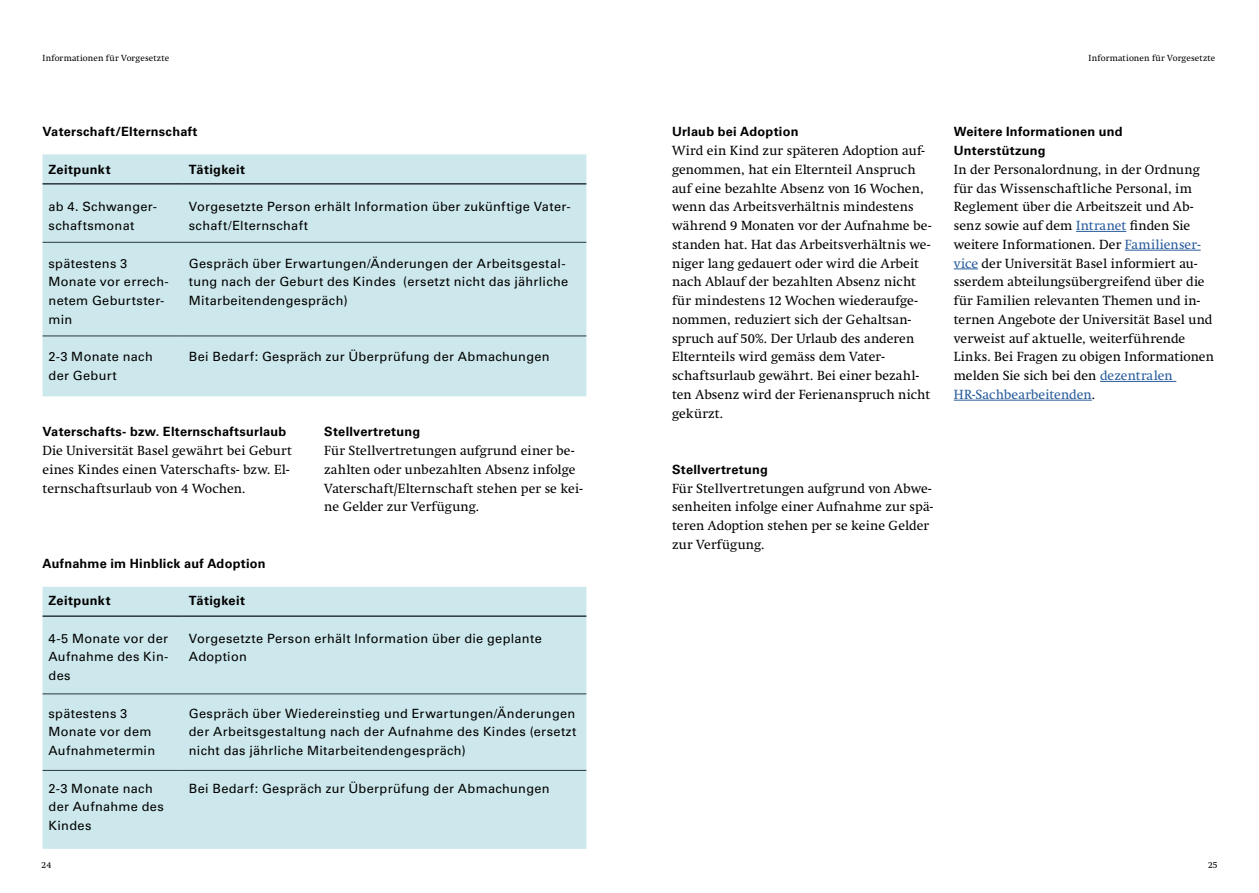
<style>
.page{position:relative;width:1259px;height:893px;background:#fff}
.page>*{position:absolute;margin:0;border:0;box-sizing:border-box;transform-origin:0 0}
.t1{font:13.5px/18.8px "Swift Neue LT Pro";letter-spacing:.01em;color:#000}
.t2{font:12.75px/18.8px "Univers LT Std";letter-spacing:.025em;color:#000}
.t3{font:700 12.75px/18.8px "Univers LT Std";letter-spacing:.02em;color:#000}
.t4{font:9px "Swift Neue LT Pro";letter-spacing:.02em;color:#000}
.s1{color:#275b9b}
</style>
<div class="page">
<div style="left:43px;top:587px;width:543px;height:262px;background:#cde8ec"></div>
<hr style="left:43px;top:615px;width:140px;height:2px;background:#2a363b">
<hr style="left:183px;top:615px;width:403px;height:2px;background:#2a363b">
<hr style="left:43px;top:694px;width:140px;height:1px;background:#2a363b">
<hr style="left:183px;top:694px;width:403px;height:1px;background:#2a363b">
<hr style="left:43px;top:770px;width:140px;height:1px;background:#2a363b">
<hr style="left:183px;top:770px;width:403px;height:1px;background:#2a363b">
<div style="left:43px;top:154px;width:543px;height:242px;background:#cde8ec"></div>
<hr style="left:43px;top:183px;width:140px;height:2px;background:#2a363b">
<hr style="left:183px;top:183px;width:403px;height:2px;background:#2a363b">
<hr style="left:43px;top:242px;width:140px;height:1px;background:#2a363b">
<hr style="left:183px;top:242px;width:403px;height:1px;background:#2a363b">
<hr style="left:43px;top:336px;width:140px;height:1px;background:#2a363b">
<hr style="left:183px;top:336px;width:403px;height:1px;background:#2a363b">
<hr style="left:1076px;top:231px;width:50px;height:1px;background:#275b9b">
<hr style="left:1124px;top:250px;width:76px;height:1px;background:#275b9b">
<svg style="left:954px;top:269px;width:24px;height:1px"></svg>
<hr style="left:1100px;top:381px;width:76px;height:1px;background:#275b9b">
<hr style="left:954px;top:400px;width:138px;height:1px;background:#275b9b">
<p class="t4" style="left:43px;top:53px;width:128px">Informationen für Vorgesetzte</p>
<p class="t3" style="left:43px;top:123px;width:156px">Vaterschaft/Elternschaft</p>
<p class="t3" style="left:49px;top:160px;width:64px">Zeitpunkt</p>
<p class="t3" style="left:189px;top:160px;width:58px">Tätigkeit</p>
<p class="t2" style="left:49px;top:197px;width:110px">ab 4. Schwanger&shy;schaftsmonat</p>
<p class="t2" style="left:189px;top:197px;width:383px">Vorgesetzte Person erhält Information über zukünftige Vater&shy;schaft/Elternschaft</p>
<p class="t2" style="left:49px;top:254px;width:122px">spätestens 3<br>Monate vor errech&shy;netem Geburtster&shy;min</p>
<p class="t2" style="left:189px;top:254px;width:381px">Gespräch über Erwartungen/Änderungen der Arbeitsgestal&shy;tung nach der Geburt des Kindes (ersetzt nicht das jährliche<br>Mitarbeitendengespräch)</p>
<p class="t2" style="left:49px;top:347px;width:106px">2-3 Monate nach der Geburt</p>
<p class="t2" style="left:189px;top:347px;width:362px">Bei Bedarf: Gespräch zur Überprüfung der Abmachungen</p>
<p class="t3" style="left:43px;top:423px;width:245px">Vaterschafts- bzw. Elternschaftsurlaub</p>
<p class="t1" style="left:43px;top:441px;width:251px">Die Universität Basel gewährt bei Geburt eines Kindes einen Vaterschafts- bzw. El&shy;ternschaftsurlaub von 4 Wochen.</p>
<p class="t3" style="left:43px;top:554px;width:224px">Aufnahme im Hinblick auf Adoption</p>
<p class="t3" style="left:324px;top:423px;width:97px">Stellvertretung</p>
<p class="t1" style="left:324px;top:441px;width:260px">Für Stellvertretungen aufgrund einer be&shy;zahlten oder unbezahlten Absenz infolge Vaterschaft/Elternschaft stehen per se kei&shy;ne Gelder zur Verfügung.</p>
<p class="t3" style="left:49px;top:591px;width:64px">Zeitpunkt</p>
<p class="t3" style="left:189px;top:591px;width:58px">Tätigkeit</p>
<p class="t2" style="left:49px;top:629px;width:121px;text-align:justify">4-5 Monate vor der Aufnahme des Kin&shy;des</p>
<p class="t2" style="left:189px;top:629px;width:354px">Vorgesetzte Person erhält Information über die geplante<br>Adoption</p>
<p class="t2" style="left:49px;top:704px;width:108px">spätestens 3<br>Monate vor dem<br>Aufnahmetermin</p>
<p class="t2" style="left:189px;top:704px;width:389px;text-align:justify">Gespräch über Wiedereinstieg und Erwartungen/Änderungen der Arbeitsgestaltung nach der Aufnahme des Kindes (ersetzt nicht das jährliche Mitarbeitendengespräch)</p>
<p class="t2" style="left:49px;top:779px;width:117px">2-3 Monate nach der Aufnahme des<br>Kindes</p>
<p class="t2" style="left:189px;top:779px;width:362px">Bei Bedarf: Gespräch zur Überprüfung der Abmachungen</p>
<p class="t4" style="left:41px;top:859px;width:11px">24</p>
<p class="t4" style="left:1088px;top:53px;width:128px">Informationen für Vorgesetzte</p>
<p class="t3" style="left:672px;top:123px;width:128px">Urlaub bei Adoption</p>
<p class="t1" style="left:672px;top:141px;width:261px">Wird ein Kind zur späteren Adoption auf&shy;genommen, hat ein Elternteil Anspruch auf eine bezahlte Absenz von 16 Wochen, wenn das Arbeitsverhältnis mindestens während 9 Monaten vor der Aufnahme be&shy;standen hat. Hat das Arbeitsverhältnis we&shy;niger lang gedauert oder wird die Arbeit nach Ablauf der bezahlten Absenz nicht für mindestens 12 Wochen wiederaufge&shy;nommen, reduziert sich der Gehaltsan&shy;spruch auf 50%. Der Urlaub des anderen Elternteils wird gemäss dem Vater&shy;schaftsurlaub gewährt. Bei einer bezahl&shy;ten Absenz wird der Ferienanspruch nicht gekürzt.</p>
<p class="t3" style="left:672px;top:460px;width:97px">Stellvertretung</p>
<p class="t1" style="left:672px;top:479px;width:263px">Für Stellvertretungen aufgrund von Abwe&shy;senheiten infolge einer Aufnahme zur spä&shy;teren Adoption stehen per se keine Gelder zur Verfügung.</p>
<p class="t3" style="left:954px;top:123px;width:170px">Weitere Informationen und<br>Unterstützung</p>
<p class="t1" style="left:953px;top:160px;width:262px">In der Personalordnung, in der Ordnung für das Wissenschaftliche Personal, im Reglement über die Arbeitszeit und Ab&shy;senz sowie auf dem <span class="s1">Intranet</span> finden Sie weitere Informationen. Der <span class="s1">Familienser&shy;vice</span> der Universität Basel informiert au&shy;sserdem abteilungsübergreifend über die für Familien relevanten Themen und in&shy;ternen Angebote der Universität Basel und verweist auf aktuelle, weiterführende Links. Bei Fragen zu obigen Informationen melden Sie sich bei den <span class="s1">dezentralen HR-Sachbearbeitenden</span>.</p>
<p class="t4" style="left:1208px;top:859px;width:11px">25</p>
</div>
